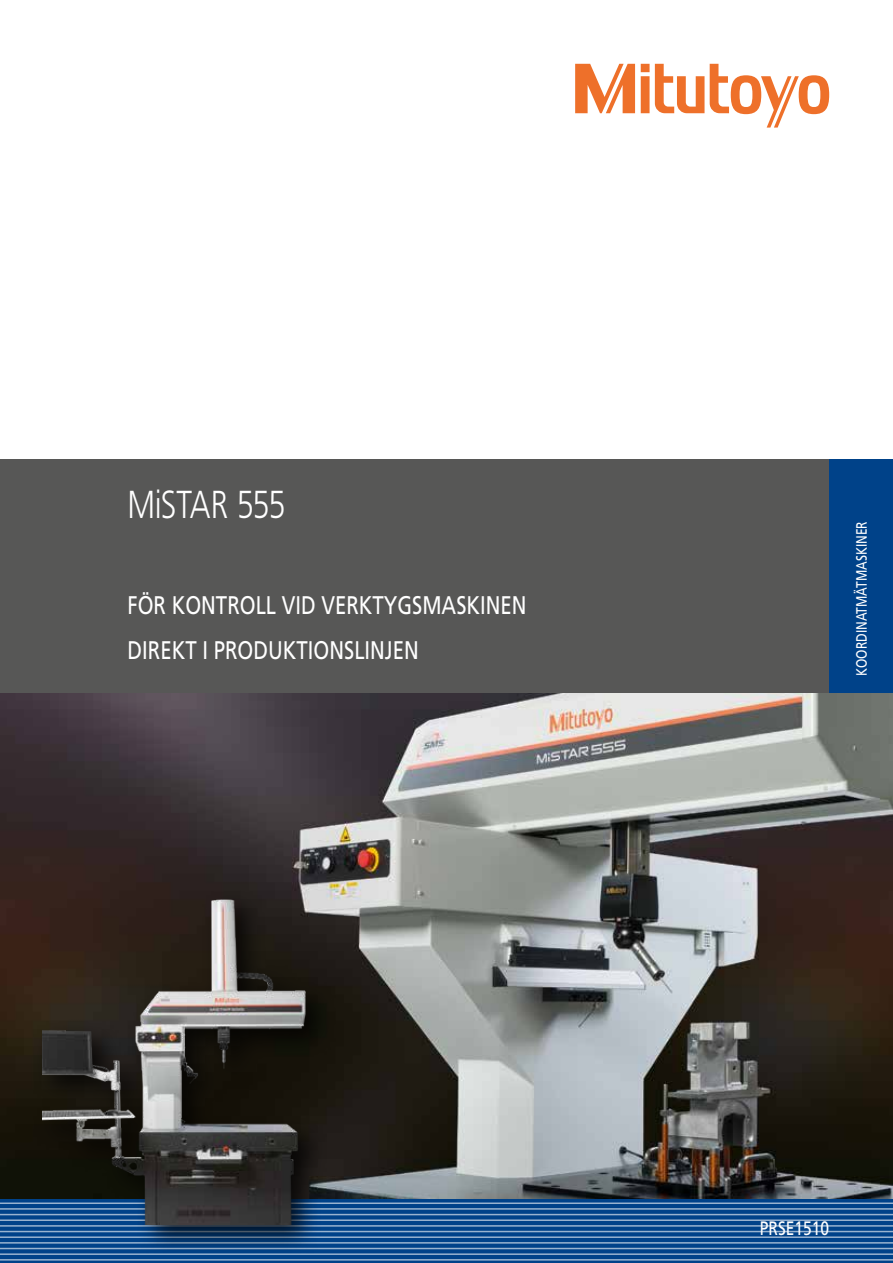
<style>
.page{position:relative;width:893px;height:1263px;background:#fff}
.page>*{position:absolute;margin:0;border:0;box-sizing:border-box;transform-origin:0 0}
.t1{font:300 39px "Mitutoyo Frutiger";letter-spacing:-.025em;color:#fff}
.t2{font:25.5px/45px "Mitutoyo Frutiger";color:#fff}
.t3{font:19.5px "Mitutoyo Frutiger";color:#fff}
.t4{font:15px "Mitutoyo Frutiger";color:#fff}
</style>
<div class="page">
<img style="left:0;top:693px;width:893px;height:506px">
<svg style="left:0;top:1199px;width:893px;height:64px;background:#0b4a8d"></svg>
<hr style="left:0;top:1259px;width:893px;height:1px;background:#fff">
<hr style="left:0;top:1253px;width:893px;height:2px;background:#fff">
<hr style="left:0;top:1248px;width:893px;height:1px;background:#fff">
<hr style="left:0;top:1242px;width:893px;height:1px;background:#fff">
<hr style="left:0;top:1236px;width:893px;height:2px;background:#fff">
<hr style="left:0;top:1231px;width:893px;height:1px;background:#fff">
<hr style="left:0;top:1225px;width:893px;height:1px;background:#fff">
<hr style="left:0;top:1219px;width:893px;height:2px;background:#fff">
<hr style="left:0;top:1214px;width:893px;height:1px;background:#fff">
<hr style="left:0;top:1208px;width:893px;height:2px;background:#fff">
<hr style="left:0;top:1202px;width:893px;height:2px;background:#fff">
<div style="left:0;top:459px;width:893px;height:234px;background:#575756"></div>
<div style="left:829px;top:459px;width:64px;height:234px;background:#004289"></div>
<svg style="left:575px;top:64px;width:254px;height:64px"></svg>
<div style="left:33px;top:890px;width:303px;height:365px;background:#000;opacity:.75"></div>
<img style="left:43px;top:810px;width:316px;height:414px">
<h1 class="t1" style="left:128px;top:482px;width:160px">MiSTAR 555</h1>
<p class="t2" style="left:128px;top:582px;width:401px">FÖR KONTROLL VID VERKTYGSMASKINEN<br>DIREKT I PRODUKTIONSLINJEN</p>
<p class="t4" style="left:853px;top:676px;width:156px;rotate:-90deg">KOORDINATMÄTMASKINER</p>
<p class="t3" style="left:760px;top:1217px;width:71px">PRSE1510</p>
</div>
